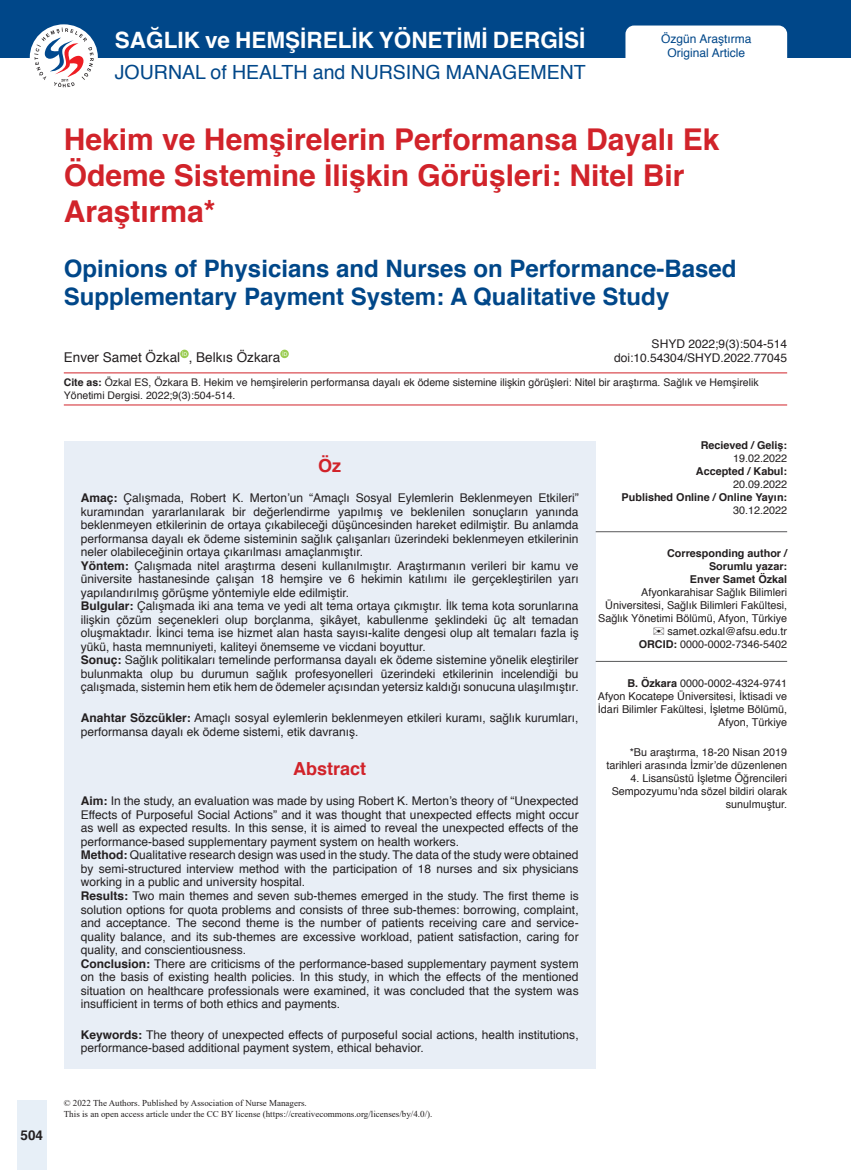
<style>
.page{position:relative;width:851px;height:1170px;background:#fff}
.page>*{position:absolute;margin:0;border:0;box-sizing:border-box;transform-origin:0 0}
.Makale_Başlık_1{font:700 30px/36px "Helvetica";color:#d1232a}
.Makale_Başlık_2{font:700 24px/28.8px "Helvetica";color:#004789}
.t1{font:700 22.5px "Helvetica";color:#fff}
.t2{font:19.5px "Helvetica";color:#004789}
.Öz_başlık{font:700 18px "Helvetica";color:#d1232a}
.Yazarlar{font:13.5px "Helvetica";color:#231f20}
.t3{font:700 13.5px "Helvetica";color:#231f20}
.Öz{font:12px/13.5px "Helvetica";color:#231f20;text-align:justify}
.Anahtar_kelimeler{font:12px/14.4px "Helvetica";color:#231f20}
.DOI{font:12px "Helvetica";color:#231f20}
.t4{font:12px/14.4px "Helvetica";color:#004789;text-align:center}
.Diğer_yazarlar{font:10.8px/12.9px "Helvetica";color:#231f20;text-align:right}
.Sorumlu_yazar{font:10.8px/12.9px "Helvetica";color:#231f20;text-align:right}
.Geliş_kabul_tarihile{font:700 10.8px "Helvetica";color:#231f20}
.Sorumlu_yazar-2{font:700 10.8px/12.9px "Helvetica";color:#231f20;text-align:right}
.Geliş_kabul_tarihile-2{font:10.8px "Helvetica";color:#231f20}
.Atıf{font:10.5px/12.6px "Helvetica";color:#231f20}
.t5{font:9px/10.8px "Times New Roman";color:#231f20}
.s1{font-weight:700}
</style>
<div class="page">
<div style="left:0;top:0;width:850px;height:57px;background:#004789"></div>
<div style="left:30px;top:24px;width:68px;height:66px;background:#fff;border-radius:50%"></div>
<svg style="left:34px;top:28px;width:60px;height:59px"></svg>
<div style="left:625px;top:26px;width:162px;height:32px;background:#fff"></div>
<div style="left:17px;top:1099px;width:30px;height:70px;background:#e7eff7"></div>
<hr style="left:64px;top:372px;width:723px;height:1px;background:#d1232a">
<hr style="left:64px;top:404px;width:723px;height:1px;background:#d1232a">
<svg style="left:180px;top:349px;width:9px;height:9px"></svg>
<svg style="left:182px;top:351px;width:5px;height:5px"></svg>
<svg style="left:280px;top:349px;width:9px;height:9px"></svg>
<svg style="left:282px;top:351px;width:5px;height:5px"></svg>
<div style="left:64px;top:441px;width:531px;height:627px;background:#e8eef6"></div>
<hr style="left:595px;top:531px;width:192px;height:1px;background:#57585a">
<hr style="left:595px;top:661px;width:192px;height:1px;background:#57585a">
<p class="t3" style="left:21px;top:1124px;width:24px">504</p>
<h3 class="t1" style="left:115px;top:21px;width:472px">SAĞLIK ve HEMŞİRELİK YÖNETİMİ DERGİSİ</h3>
<h3 class="t2" style="left:115px;top:57px;width:472px">JOURNAL of HEALTH and NURSING MANAGEMENT</h3>
<p class="t4" style="left:661px;top:32px;width:92px">Özgün Araştırma<br>Original Article</p>
<p class="Makale_Başlık_1" style="left:64px;top:122px;width:657px">Hekim ve Hemşirelerin Performansa Dayalı Ek<br>Ödeme Sistemine İlişkin Görüşleri: Nitel Bir<br>Araştırma*</p>
<p class="Makale_Başlık_2" style="left:64px;top:254px;width:674px">Opinions of Physicians and Nurses on Performance-Based<br>Supplementary Payment System: A Qualitative Study</p>
<p class="Yazarlar" style="left:64px;top:347px;width:218px">Enver Samet Özkal , Belkıs Özkara</p>
<p class="DOI" style="left:651px;top:334px;width:137px">SHYD 2022;9(3):504-514</p>
<p class="DOI" style="left:614px;top:349px;width:174px">doi:10.54304/SHYD.2022.77045</p>
<p class="Atıf" style="left:64px;top:376px;width:696px"><span class="s1">Cite as:</span> Özkal ES, Özkara B. Hekim ve hemşirelerin performansa dayalı ek ödeme sistemine ilişkin görüşleri: Nitel bir araştırma. Sağlık ve Hemşirelik<br>Yönetimi Dergisi. 2022;9(3):504-514.</p>
<p class="Öz_başlık" style="left:318px;top:451px;width:25px">Öz</p>
<p class="Öz" style="left:81px;top:491px;width:499px"><span class="s1">Amaç:</span> Çalışmada, Robert K. Merton’un “Amaçlı Sosyal Eylemlerin Beklenmeyen Etkileri” kuramından yararlanılarak bir değerlendirme yapılmış ve beklenilen sonuçların yanında beklenmeyen etkilerinin de ortaya çıkabileceği düşüncesinden hareket edilmiştir. Bu anlamda performansa dayalı ek ödeme sisteminin sağlık çalışanları üzerindeki beklenmeyen etkilerinin neler olabileceğinin ortaya çıkarılması amaçlanmıştır.</p>
<p class="Öz" style="left:81px;top:559px;width:499px"><span class="s1">Yöntem:</span> Çalışmada nitel araştırma deseni kullanılmıştır. Araştırmanın verileri bir kamu ve üniversite hastanesinde çalışan 18 hemşire ve 6 hekimin katılımı ile gerçekleştirilen yarı yapılandırılmış görüşme yöntemiyle elde edilmiştir.</p>
<p class="Öz" style="left:81px;top:599px;width:499px"><span class="s1">Bulgular:</span> Çalışmada iki ana tema ve yedi alt tema ortaya çıkmıştır. İlk tema kota sorunlarına ilişkin çözüm seçenekleri olup borçlanma, şikâyet, kabullenme şeklindeki üç alt temadan oluşmaktadır. İkinci tema ise hizmet alan hasta sayısı-kalite dengesi olup alt temaları fazla iş yükü, hasta memnuniyeti, kaliteyi önemseme ve vicdani boyuttur.</p>
<p class="Öz" style="left:81px;top:653px;width:499px"><span class="s1">Sonuç:</span> Sağlık politikaları temelinde performansa dayalı ek ödeme sistemine yönelik eleştiriler bulunmakta olup bu durumun sağlık profesyonelleri üzerindeki etkilerinin incelendiği bu çalışmada, sistemin hem etik hem de ödemeler açısından yetersiz kaldığı sonucuna ulaşılmıştır.</p>
<p class="Anahtar_kelimeler" style="left:81px;top:710px;width:499px"><span class="s1">Anahtar Sözcükler:</span> Amaçlı sosyal eylemlerin beklenmeyen etkileri kuramı, sağlık kurumları, performansa dayalı ek ödeme sistemi, etik davranış.</p>
<p class="Öz_başlık" style="left:293px;top:754px;width:75px">Abstract</p>
<p class="Öz" style="left:81px;top:794px;width:499px"><span class="s1">Aim:</span> In the study, an evaluation was made by using Robert K. Merton’s theory of “Unexpected Effects of Purposeful Social Actions” and it was thought that unexpected effects might occur as well as expected results. In this sense, it is aimed to reveal the unexpected effects of the performance-based supplementary payment system on health workers.</p>
<p class="Öz" style="left:81px;top:848px;width:499px"><span class="s1">Method:</span> Qualitative research design was used in the study. The data of the study were obtained by semi-structured interview method with the participation of 18 nurses and six physicians working in a public and university hospital.</p>
<p class="Öz" style="left:81px;top:889px;width:499px"><span class="s1">Results:</span> Two main themes and seven sub-themes emerged in the study. The first theme is solution options for quota problems and consists of three sub-themes: borrowing, complaint, and acceptance. The second theme is the number of patients receiving care and service&shy;quality balance, and its sub-themes are excessive workload, patient satisfaction, caring for quality, and conscientiousness.</p>
<p class="Öz" style="left:81px;top:956px;width:499px"><span class="s1">Conclusion:</span> There are criticisms of the performance-based supplementary payment system on the basis of existing health policies. In this study, in which the effects of the mentioned situation on healthcare professionals were examined, it was concluded that the system was insufficient in terms of both ethics and payments.</p>
<p class="Anahtar_kelimeler" style="left:81px;top:1027px;width:499px;line-height:13.5px"><span class="s1">Keywords:</span> The theory of unexpected effects of purposeful social actions, health institutions, performance-based additional payment system, ethical behavior.</p>
<p class="t5" style="left:64px;top:1097px;width:370px">© 2022 The Authors. Published by Association of Nurse Managers.<br>This is an open access article under the CC BY license (https://creativecommons.org/licenses/by/4.0/).</p>
<p class="Geliş_kabul_tarihile" style="left:700px;top:437px;width:88px">Recieved / Geliş:</p>
<p class="Geliş_kabul_tarihile-2" style="left:733px;top:450px;width:56px">19.02.2022</p>
<p class="Geliş_kabul_tarihile" style="left:695px;top:462px;width:93px">Accepted / Kabul:</p>
<p class="Geliş_kabul_tarihile-2" style="left:733px;top:476px;width:56px">20.09.2022</p>
<p class="Geliş_kabul_tarihile" style="left:621px;top:488px;width:167px">Published Online / Online Yayın:</p>
<p class="Geliş_kabul_tarihile-2" style="left:733px;top:502px;width:56px">30.12.2022</p>
<p class="Sorumlu_yazar-2" style="left:667px;top:547px;width:122px">Corresponding author /<br>Sorumlu yazar:</p>
<p class="Sorumlu_yazar-2" style="left:689px;top:573px;width:99px">Enver Samet Özkal</p>
<p class="Sorumlu_yazar" style="left:598px;top:586px;width:190px">Afyonkarahisar Sağlık Bilimleri<br>Üniversitesi, Sağlık Bilimleri Fakültesi,<br>Sağlık Yönetimi Bölümü, Afyon, Türkiye</p>
<p class="Sorumlu_yazar" style="left:653px;top:625px;width:135px">✉ samet.ozkal@afsu.edu.tr</p>
<p class="Sorumlu_yazar" style="left:638px;top:638px;width:150px"><span class="s1">ORCID:</span> 0000-0002-7346-5402</p>
<p class="Diğer_yazarlar" style="left:598px;top:677px;width:191px"><span class="s1">B. Özkara</span> 0000-0002-4324-9741<br>Afyon Kocatepe Üniversitesi, İktisadi ve İdari Bilimler Fakültesi, İşletme Bölümü, Afyon, Türkiye</p>
<p class="Diğer_yazarlar" style="left:606px;top:745px;width:182px">*Bu araştırma, 18-20 Nisan 2019 tarihleri arasında İzmir’de düzenlenen</p>
<p class="Diğer_yazarlar" style="left:611px;top:771px;width:177px">4. Lisansüstü İşletme Öğrencileri<br>Sempozyumu’nda sözel bildiri olarak sunulmuştur.</p>
</div>
